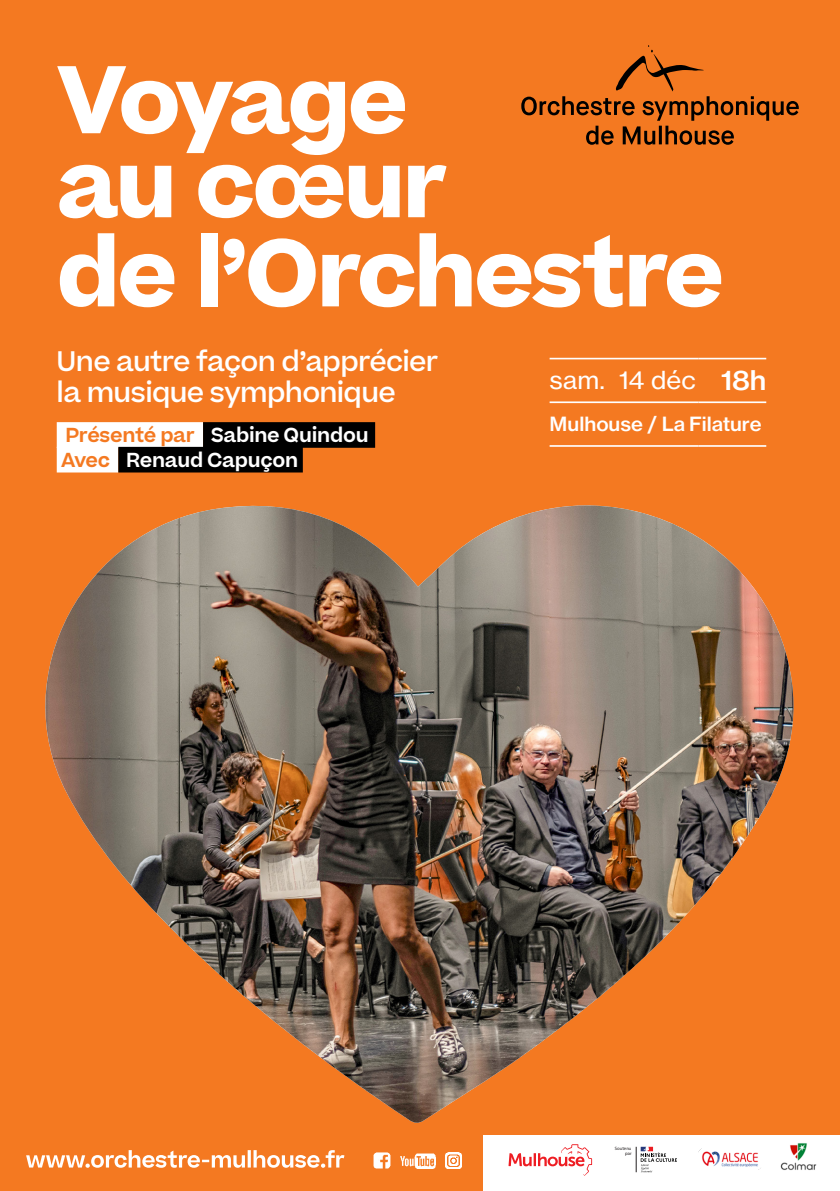
<style>
.page{position:relative;width:840px;height:1191px;background:#fff}
.page>*{position:absolute;margin:0;border:0;box-sizing:border-box;transform-origin:0 0}
.t1{font:700 91.8px "Beatrice";letter-spacing:-.035em;color:#fff}
.t2{font:500 27px "Beatrice";letter-spacing:-.025em;color:#fff}
.t3{font:26.6px "N Haas Grotesk TX Pro 65 Md";color:#fff;scale:1.05 1}
.t4{font:24.4px "N Haas Grotesk TX Pro 55 Rg";color:#fff;scale:1.05 1}
.t5{font:600 19.4px "Beatrice";letter-spacing:-.015em;color:#fff}
.t6{font:19.2px "N Haas Grotesk TX Pro 65 Md";color:#fff;scale:1.05 1}
.t7{font:4.8px/5px "Myriad Pro";color:#231f20;text-align:right}
.s1{color:#f47921}
</style>
<div class="page">
<div style="left:0;top:0;width:839px;height:1191px;background:#f47921"></div>
<svg style="left:521px;top:45px;width:277px;height:100px"></svg>
<svg style="left:26px;top:1150px;width:318px;height:17px"></svg>
<img style="left:400px;top:1153px;width:35px;height:15px">
<img style="left:445px;top:1152px;width:16px;height:16px">
<img style="left:373px;top:1152px;width:17px;height:16px">
<hr style="left:549px;top:358px;width:149px;height:1px;background:#fff">
<hr style="left:698px;top:358px;width:67px;height:1px;background:#fff">
<hr style="left:549px;top:401px;width:149px;height:2px;background:#fff">
<hr style="left:698px;top:401px;width:67px;height:2px;background:#fff">
<hr style="left:549px;top:445px;width:149px;height:2px;background:#fff">
<hr style="left:698px;top:445px;width:67px;height:2px;background:#fff">
<div style="left:483px;top:1135px;width:356px;height:56px;background:#fff"></div>
<svg style="left:635px;top:1146px;width:41px;height:26px"></svg>
<img style="left:780px;top:1143px;width:37px;height:27px">
<img style="left:698px;top:1149px;width:60px;height:18px">
<svg style="left:508px;top:1144px;width:83px;height:31px"></svg>
<div style="left:57px;top:422px;width:146px;height:26px;background:#fff"></div>
<div style="left:203px;top:422px;width:172px;height:26px;background:#000"></div>
<div style="left:57px;top:447px;width:61px;height:25px;background:#fff"></div>
<div style="left:118px;top:447px;width:185px;height:25px;background:#000"></div>
<img style="left:45px;top:505px;width:749px;height:618px">
<p class="t1" style="left:57px;top:37px;width:352px">Voyage</p>
<p class="t1" style="left:57px;top:121px;width:392px">au cœur</p>
<p class="t1" style="left:57px;top:210px;width:668px">de l’Orchestre</p>
<p class="t2" style="left:57px;top:344px;width:383px">Une autre façon d’apprécier</p>
<p class="t2" style="left:57px;top:375px;width:340px">la musique symphonique</p>
<p class="t5" style="left:65px;top:422px;width:304px"><span class="s1">Présenté par</span> Sabine Quindou</p>
<p class="t5" style="left:61px;top:446px;width:238px"><span class="s1">Avec</span> Renaud Capuçon</p>
<p class="t4" style="left:549px;top:365px;width:141px">sam. 14 déc</p>
<p class="t3" style="left:720px;top:363px;width:45px">18h</p>
<p class="t6" style="left:549px;top:411px;width:203px">Mulhouse / La Filature</p>
<p class="t7" style="left:614px;top:1146px;width:18px">Soutenu par</p>
</div>
